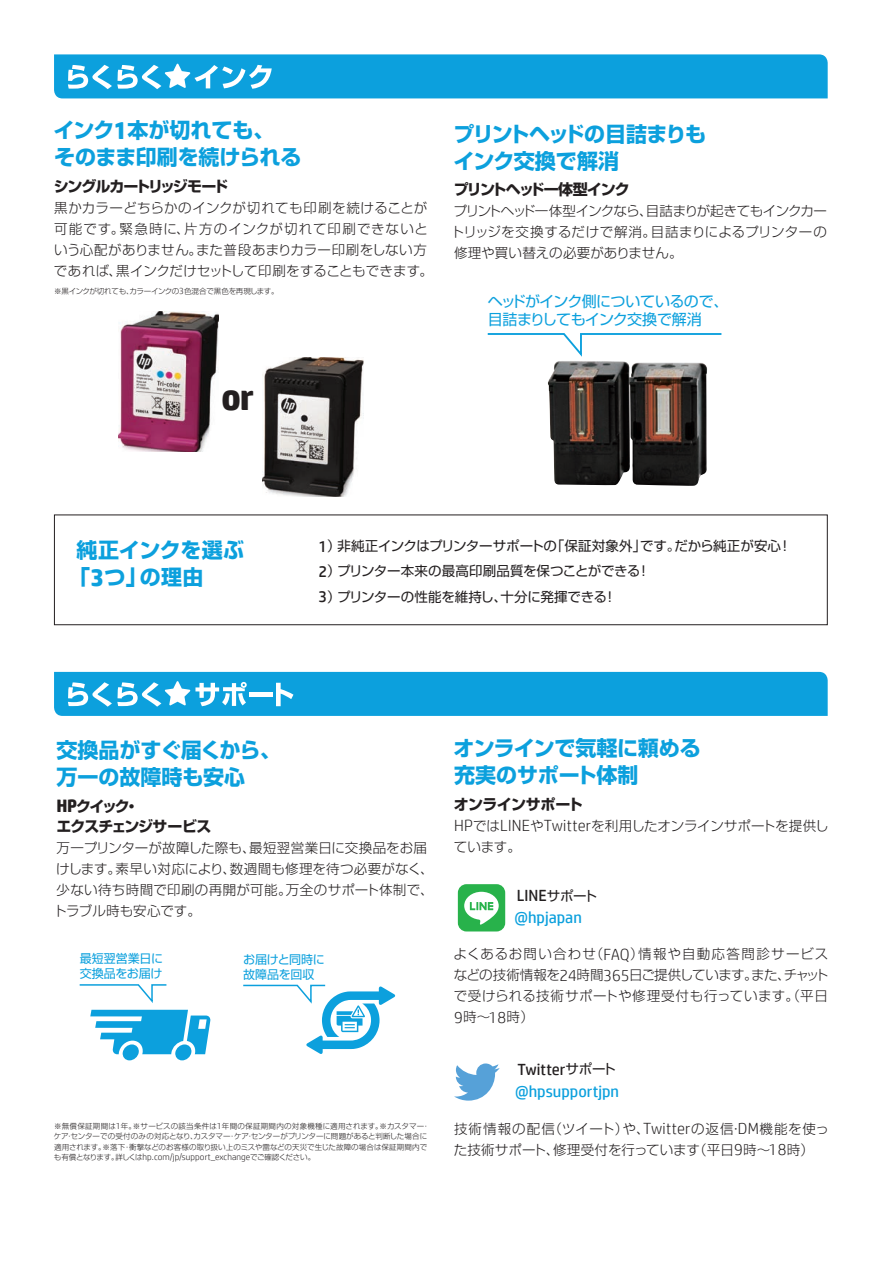
<style>
.page{position:relative;width:881px;height:1263px;background:#fff}
.page>*{position:absolute;margin:0;border:0;box-sizing:border-box;transform-origin:0 0}
.f_bottum_catch{font:700 37.2px "HP Simplified";color:#231f20}
.f_bottum_catch-2{font:700 21px "Shin Go Pro";letter-spacing:-.01em;color:#0ca0dd}
.f_bottum_catch-3{font:700 21px "Shin Go Pro";letter-spacing:-.085em;color:#0ca0dd}
.f_bottum_catch-4{font:700 21px "Shin Go Pro";letter-spacing:-.045em;color:#0ca0dd}
.spec_text{font:16.2px "HP Simplified";color:#0ca0dd}
.spec_text-2{font:16.2px "HP Simplified";color:#231f20}
.f_bottum_catch-5{font:700 15px "Shin Go Pro";letter-spacing:-.07em;color:#231f20}
.t1{font:15px "Shin Go Pro";letter-spacing:-.045em;color:#0ca0dd}
.f_bottum_catch-6{font:700 15px "Shin Go Pro";letter-spacing:-.04em;color:#231f20}
.f_bottum_catch-7{font:300 13.5px/21px "Shin Go Pro";letter-spacing:.015em;color:#231f20}
.f_bottum_catch-8{font:13.5px "Shin Go Pro";letter-spacing:-.02em;color:#231f20}
.f_bottum_catch-9{font:300 13.5px/21px "Shin Go Pro";letter-spacing:-.01em;color:#231f20}
.t2{font:12px "Shin Go Pro";letter-spacing:-.01em;color:#0ca0dd}
.f_bottum_catch-10{font:300 9px "HP Simplified";letter-spacing:.01em;color:#231f20}
.f_bottum_catch-11{font:300 7.5px/10.5px "Shin Go Pro";color:#231f20}
.f_bottum_catch-12{font:300 7.5px "Shin Go Pro";letter-spacing:-.035em;color:#231f20}
.s1{font-family:"HP Simplified";font-size:25.2px}
.s2{font-family:"HP Simplified";font-size:9px}
.s3{font-family:"HP Simplified";font-size:16.2px}
.s4{font-family:"HP Simplified";font-size:18px}
.s5{font-family:"Shin Go Pro";font-size:13.5px}
.s6{font-family:"Shin Go Pro";font-size:7.5px}
</style>
<div class="page">
<div style="left:457px;top:884px;width:48px;height:47px;background:#28b24b;border-radius:9px"></div>
<svg style="left:464px;top:892px;width:34px;height:33px"></svg>
<svg style="left:454px;top:1063px;width:45px;height:37px"></svg>
<svg style="left:54px;top:672px;width:773px;height:44px;background:#1aa5de"></svg>
<svg style="left:54px;top:54px;width:773px;height:44px;background:#1aa5df"></svg>
<svg style="left:79px;top:984px;width:132px;height:76px"></svg>
<svg style="left:243px;top:984px;width:152px;height:70px"></svg>
<svg style="left:487px;top:333px;width:235px;height:24px"></svg>
<div style="left:54px;top:514px;width:773px;height:111px;border:1px solid #231f20"></div>
<img style="left:548px;top:361px;width:158px;height:125px">
<img style="left:118px;top:311px;width:100px;height:141px">
<img style="left:262px;top:357px;width:101px;height:139px">
<p class="f_bottum_catch-2" style="left:53px;top:114px;width:222px">インク<span class="s1">1</span>本が切れても、</p>
<p class="f_bottum_catch-2" style="left:54px;top:141px;width:249px">そのまま印刷を続けられる</p>
<p class="f_bottum_catch-5" style="left:54px;top:175px;width:176px">シングルカートリッジモード</p>
<p class="f_bottum_catch-7" style="left:54px;top:196px;width:380px">黒かカラーどちらかのインクが切れても印刷を続けることが可能です。緊急時に、片方のインクが切れて印刷できないという心配がありません。また普段あまりカラー印刷をしない方であれば、黒インクだけセットして印刷をすることもできます。</p>
<p class="f_bottum_catch-12" style="left:54px;top:285px;width:226px">※黒インクが切れても、カラーインクの<span class="s2">3</span>色混合で黒色を再現します。</p>
<p class="f_bottum_catch" style="left:221px;top:373px;width:35px">or</p>
<p class="f_bottum_catch-3" style="left:453px;top:117px;width:254px">プリントヘッドの目詰まりも</p>
<p class="f_bottum_catch-2" style="left:453px;top:144px;width:167px">インク交換で解消</p>
<p class="f_bottum_catch-5" style="left:453px;top:177px;width:177px">プリントヘッド一体型インク</p>
<p class="f_bottum_catch-7" style="left:451px;top:199px;width:377px;text-align:justify">プリントヘッド一体型インクなら、目詰まりが起きてもインクカートリッジを交換するだけで解消。目詰まりによるプリンターの修理や買い替えの必要がありません。</p>
<p class="t1" style="left:487px;top:289px;width:242px">ヘッドがインク側についているので、</p>
<p class="t1" style="left:487px;top:307px;width:216px">目詰まりしてもインク交換で解消</p>
<p class="f_bottum_catch-2" style="left:77px;top:533px;width:169px">純正インクを選ぶ</p>
<p class="f_bottum_catch-2" style="left:69px;top:560px;width:136px">「<span class="s1">3</span>つ」の理由</p>
<p class="f_bottum_catch-8" style="left:318px;top:535px;width:474px"><span class="s3">1</span>）非純正インクはプリンターサポートの「保証対象外」です。だから純正が安心！</p>
<p class="f_bottum_catch-8" style="left:318px;top:560px;width:333px"><span class="s3">2</span>）プリンター本来の最高印刷品質を保つことができる！</p>
<p class="f_bottum_catch-8" style="left:318px;top:585px;width:299px"><span class="s3">3</span>）プリンターの性能を維持し、十分に発揮できる！</p>
<p class="f_bottum_catch-4" style="left:56px;top:733px;width:226px">交換品がすぐ届くから、</p>
<p class="f_bottum_catch-2" style="left:56px;top:760px;width:190px">万一の故障時も安心</p>
<p class="f_bottum_catch-5" style="left:56px;top:794px;width:84px"><span class="s4">HP</span>クイック・</p>
<p class="f_bottum_catch-5" style="left:56px;top:814px;width:156px">エクスチェンジサービス</p>
<p class="f_bottum_catch-7" style="left:53px;top:835px;width:381px">万一プリンターが故障した際も、最短翌営業日に交換品をお届けします。素早い対応により、数週間も修理を待つ必要がなく、少ない待ち時間で印刷の再開が可能。万全のサポート体制で、トラブル時も安心です。</p>
<p class="t2" style="left:80px;top:949px;width:85px">最短翌営業日に</p>
<p class="t2" style="left:80px;top:964px;width:84px">交換品をお届け</p>
<p class="t2" style="left:243px;top:949px;width:83px">お届けと同時に</p>
<p class="t2" style="left:243px;top:964px;width:73px">故障品を回収</p>
<p class="f_bottum_catch-2" style="left:453px;top:732px;width:248px">オンラインで気軽に頼める</p>
<p class="f_bottum_catch-2" style="left:454px;top:759px;width:186px">充実のサポート体制</p>
<p class="f_bottum_catch-6" style="left:453px;top:792px;width:130px">オンラインサポート</p>
<p class="f_bottum_catch-9" style="left:453px;top:813px;width:376px"><span class="s3">HP</span>では<span class="s3">LINE</span>や<span class="s3">Twitter</span>を利用したオンラインサポートを提供しています。</p>
<p class="spec_text-2" style="left:516px;top:885px;width:82px">LINE<span class="s5">サポート</span></p>
<p class="spec_text" style="left:514px;top:907px;width:69px">@hpjapan</p>
<p class="f_bottum_catch-7" style="left:453px;top:942px;width:376px;text-align:justify">よくあるお問い合わせ（<span class="s3">FAQ</span>）情報や自動応答問診サービスなどの技術情報を<span class="s3">24</span>時間<span class="s3">365</span>日ご提供しています。また、チャットで受けられる技術サポートや修理受付も行っています。（平日<span class="s3">9</span>時～<span class="s3">18</span>時）</p>
<p class="spec_text-2" style="left:517px;top:1058px;width:100px">Twitter<span class="s5">サポート</span></p>
<p class="spec_text" style="left:515px;top:1080px;width:105px">@hpsupportjpn</p>
<p class="f_bottum_catch-11" style="left:54px;top:1119px;width:377px">※無償保証期間は<span class="s2">1</span>年。※サービスの該当条件は<span class="s2">1</span>年間の保証期間内の対象機種に適用されます。※カスタマー・ケア・センターでの受付のみの対応となり、カスタマー・ケア・センターがプリンターに問題があると判断した場合に適用されます。※落下・衝撃などのお客様の取り扱い上のミスや雷などの天災で生じた故障の場合は保証期間内で</p>
<p class="f_bottum_catch-10" style="left:54px;top:1151px;width:263px"><span class="s6">も有償となります。詳しくは</span>hp.com/jp/support_exchange<span class="s6">でご確認ください。</span></p>
<p class="f_bottum_catch-7" style="left:453px;top:1116px;width:377px">技術情報の配信（ツイート）や、<span class="s3">Twitter</span>の返信・<span class="s3">DM</span>機能を使った技術サポート、修理受付を行っています（平日<span class="s3">9</span>時～<span class="s3">18</span>時）</p>
</div>
